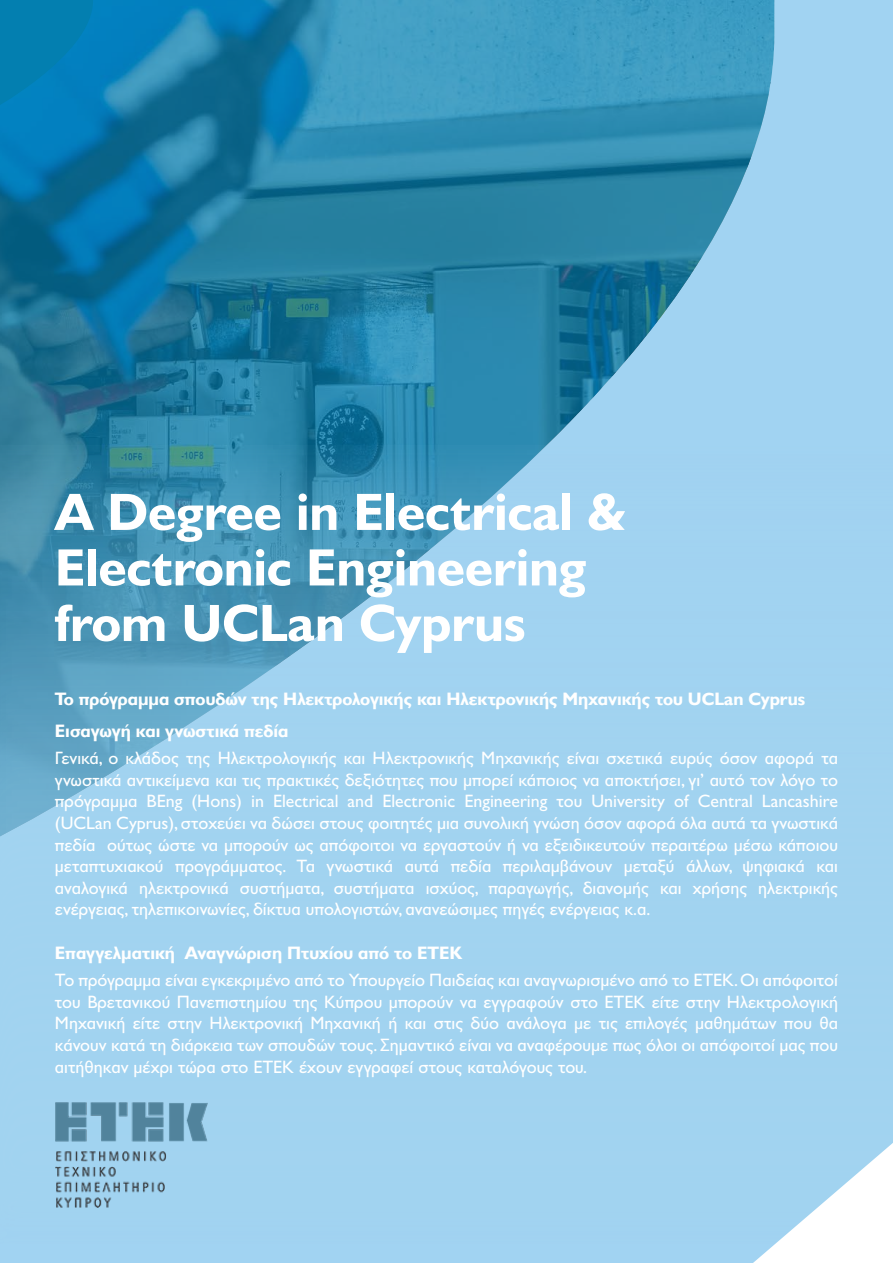
<style>
.page{position:relative;width:893px;height:1263px;background:#a1d3f2}
.page>*{position:absolute;margin:0;border:0;box-sizing:border-box;transform-origin:0 0}
.t1{font:700 52.65px/55.5px "Gill Sans Hel";color:#fff}
.t2{font:18px/21.6px "Gill Sans Hel";color:#fff;text-align:justify}
.t3{font:700 18px/32.1px "Gill Sans Hel";color:#fff}
</style>
<div class="page">
<svg style="left:0;top:0;width:774px;height:446px;background:#3089af"></svg>
<svg style="left:0;top:0;width:93px;height:116px;background:#027fb6"></svg>
<img style="left:0;top:446px;width:546px;height:391px">
<svg style="left:753px;top:1143px;width:140px;height:120px"></svg>
<img style="left:55px;top:1102px;width:153px;height:106px">
<h1 class="t1" style="left:55px;top:484px;width:572px">A Degree in Electrical &amp;<br>Electronic Engineering from UCLan Cyprus</h1>
<p class="t3" style="left:55px;top:682px;width:752px">Το πρόγραµµα σπουδών της Ηλεκτρολογικής και Ηλεκτρονικής Μηχανικής του UCLan Cyprus<br>Εισαγωγή και γνωστικά πεδία</p>
<p class="t2" style="left:55px;top:748px;width:785px">Γενικά, ο κλάδος της Ηλεκτρολογικής και Ηλεκτρονικής Μηχανικής είναι σχετικά ευρύς όσον αφορά τα γνωστικά αντικείµενα και τις πρακτικές δεξιότητες που µπορεί κάποιος να αποκτήσει, γι’ αυτό τον λόγο το πρόγραµµα BEng (Hons) in Electrical and Electronic Engineering του University of Central Lancashire (UCLan Cyprus), στοχεύει να δώσει στους φοιτητές µια συνολική γνώση όσον αφορά όλα αυτά τα γνωστικά πεδία ούτως ώστε να µπορούν ως απόφοιτοι να εργαστούν ή να εξειδικευτούν περαιτέρω µέσω κάποιου µεταπτυχιακού προγράµµατος. Τα γνωστικά αυτά πεδία περιλαµβάνουν µεταξύ άλλων, ψηφιακά και αναλογικά ηλεκτρονικά συστήµατα, συστήµατα ισχύος, παραγωγής, διανοµής και χρήσης ηλεκτρικής ενέργειας, τηλεπικοινωνίες, δίκτυα υπολογιστών, ανανεώσιµες πηγές ενέργειας κ.α.</p>
<p class="t3" style="left:55px;top:936px;width:408px">Επαγγελµατική Αναγνώριση Πτυχίου από το ΕΤΕΚ</p>
<p class="t2" style="left:55px;top:970px;width:785px">Το πρόγραµµα είναι εγκεκριµένο από το Υπουργείο Παιδείας και αναγνωρισµένο από το ΕΤΕΚ. Οι απόφοιτοί του Βρετανικού Πανεπιστηµίου της Κύπρου µπορούν να εγγραφούν στο ΕΤΕΚ είτε στην Ηλεκτρολογική Μηχανική είτε στην Ηλεκτρονική Μηχανική ή και στις δύο ανάλογα µε τις επιλογές µαθηµάτων που θα κάνουν κατά τη διάρκεια των σπουδών τους. Σηµαντικό είναι να αναφέρουµε πως όλοι οι απόφοιτοί µας που αιτήθηκαν µέχρι τώρα στο ΕΤΕΚ έχουν εγγραφεί στους καταλόγους του.</p>
</div>
